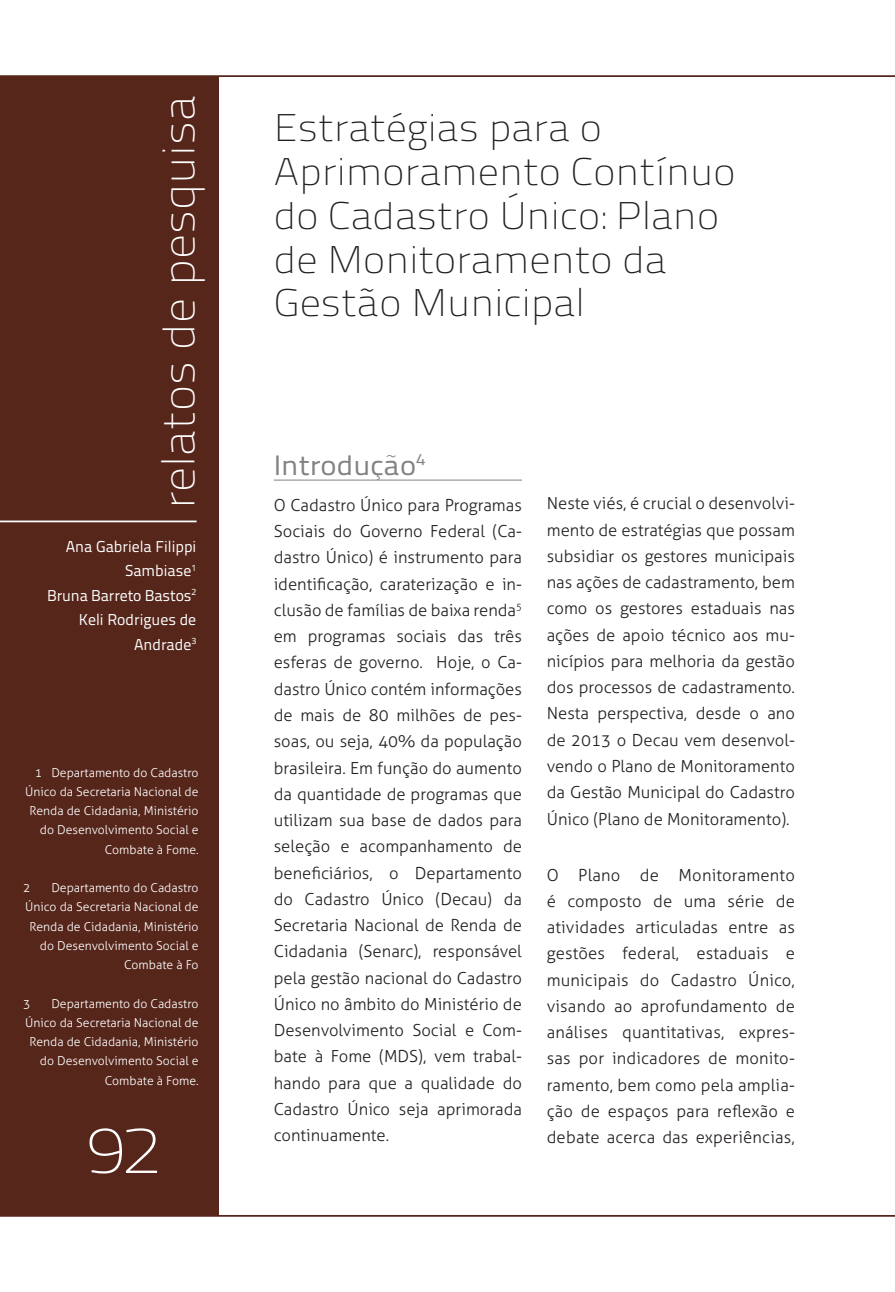
<style>
.page{position:relative;width:895px;height:1292px;background:#fff}
.page>*{position:absolute;margin:0;border:0;box-sizing:border-box;transform-origin:0 0}
.t1{font:66.5px "Titillium Text 15 L 1 wt";color:#fff;scale:1.09 1}
.t2{font:45.5px "Titillium Text 15 L 1 wt";color:#fff;scale:1.09 1}
.t3{font:38.5px/43.8px "Titillium Text 15 L 1 wt";color:#231f20;scale:1.09 1}
.t4{font:28px "Titillium Text 15 L 400 wt";color:#808285;scale:1.09 1}
.t5{font:300 16.62px/26.2px "Aller";color:#231f20;text-align:justify}
.t6{font:15.75px/24.5px "Titillium Text 15 L 400 wt";color:#fff;text-align:right}
.t7{font:300 12.25px/19.2px "Aller";color:#fff;text-align:right}
</style>
<div class="page">
<div style="left:0;top:76px;width:219px;height:1139px;background:#56261b"></div>
<hr style="left:0;top:520px;width:197px;height:2px;background:#fff">
<hr style="left:274px;top:479px;width:248px;height:1px;background:#808285">
<h2 class="t2" style="left:151px;top:509px;width:381px;rotate:-90deg">relatos de pesquisa</h2>
<p class="t6" style="left:47px;top:534px;width:151px">Ana Gabriela Filippi<br>Sambiase<sup>1<br></sup>Bruna Barreto Bastos<sup>2<br></sup>Keli Rodrigues de<br>Andrade<sup>3</sup></p>
<p class="t7" style="left:25px;top:762px;width:175px">1 Departamento do Cadastro<br>Único da Secretaria Nacional de<br>Renda de Cidadania, Ministério do Desenvolvimento Social e<br>Combate à Fome.</p>
<p class="t7" style="left:23px;top:878px;width:9px">2</p>
<p class="t7" style="left:25px;top:878px;width:175px">Departamento do Cadastro<br>Único da Secretaria Nacional de<br>Renda de Cidadania, Ministério do Desenvolvimento Social e<br>Combate à Fo</p>
<p class="t7" style="left:23px;top:993px;width:9px">3</p>
<p class="t7" style="left:25px;top:993px;width:175px">Departamento do Cadastro<br>Único da Secretaria Nacional de<br>Renda de Cidadania, Ministério do Desenvolvimento Social e<br>Combate à Fome.</p>
<h1 class="t1" style="left:86px;top:1110px;width:70px">92</h1>
<h3 class="t3" style="left:274px;top:106px;width:425px">Estratégias para o<br>Aprimoramento Contínuo do Cadastro Único: Plano de Monitoramento da<br>Gestão Municipal</h3>
<h3 class="t4" style="left:274px;top:448px;width:141px">Introdução<sup>4</sup></h3>
<p class="t5" style="left:274px;top:492px;width:250px">O Cadastro Único para Programas Sociais do Governo Federal (Ca&shy;dastro Único) é instrumento para identificação, caraterização e in&shy;clusão de famílias de baixa renda<sup>5 </sup>em programas sociais das três esferas de governo. H oje, o Ca&shy;dastro Único contém informações de mais de 80 milhões de pes&shy;soas, ou seja, 40% da população brasileira. Em função do aumento da quantidade de programas que utilizam sua base de dados para seleção e acompanhamento de beneficiários, o Departamento do Cadastro Único (Decau) da Secretaria Nacional de Renda de Cidadania (Senarc), responsável pela gestão nacional do Cadastro Único no âmbito do Ministério de Desenvolvimento Social e Com&shy;bate à Fome (MDS), vem trabal&shy;hando para que a qualidade do Cadastro Único seja aprimorada continuamente.</p>
<p class="t5" style="left:546px;top:490px;width:250px">N este viés, é crucial o desenvolvi&shy;mento de estratégias que possam subsidiar os gestores municipais nas ações de cadastramento, bem como os gestores estaduais nas ações de apoio técnico aos mu&shy;nicípios para melhoria da gestão dos processos de cadastramento.<br>N esta perspectiva, desde o ano de 2013 o Decau vem desenvol&shy;vendo o Plano de Monitoramento da Gestão Municipal do Cadastro Único (Plano de Monitoramento).</p>
<p class="t5" style="left:546px;top:861px;width:250px">O Plano de Monitoramento é composto de uma série de atividades articuladas entre as gestões federal, estaduais e municipais do Cadastro Único, visando ao aprofundamento de análises quantitativas, expres&shy;sas por indicadores de monito&shy;ramento, bem como pela amplia&shy;ção de espaços para reflexão e debate acerca das experiências,</p>
</div>
